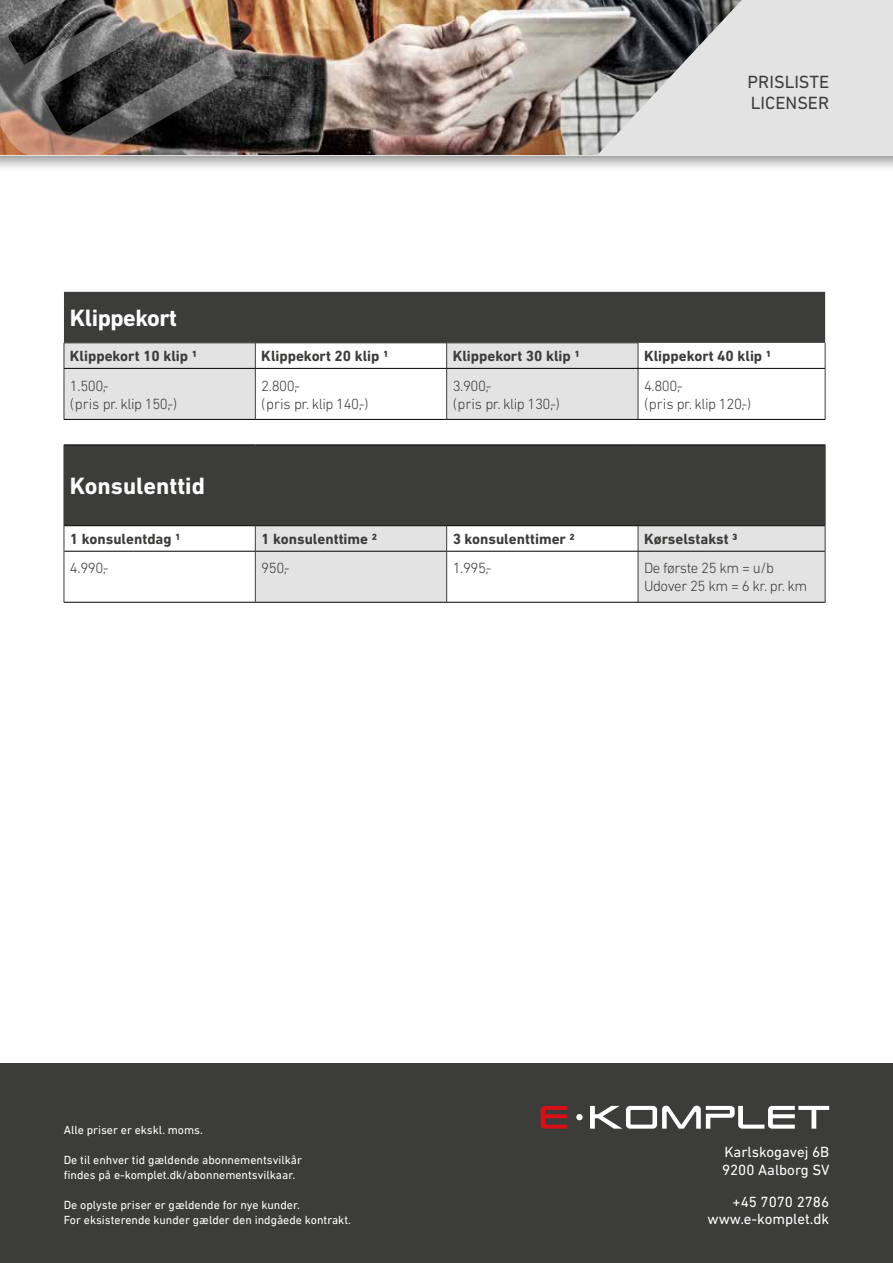
<style>
.page{position:relative;width:893px;height:1263px;background:#fff}
.page>*{position:absolute;margin:0;border:0;box-sizing:border-box;transform-origin:0 0}
.t1{font:700 24px "DIN Next LT Pro";letter-spacing:-.01em;color:#fff}
.t2{font:18px/20.7px "DIN Next LT Pro";color:#3c3c3b}
.t3{font:300 15px/18px "DIN Next LT Pro";letter-spacing:-.03em;color:#3c3c3b}
.t4{font:700 15px "DIN Next LT Pro";color:#3c3c3b}
.t5{font:15px/17.2px "DIN Next LT Pro";color:#fff}
.t6{font:12px/15px "DIN Next LT Pro";color:#fff}
</style>
<div class="page">
<svg style="left:64px;top:292px;width:762px;height:127px"></svg>
<hr style="left:64px;top:368px;width:1px;height:51px;background:#3c3c3b">
<hr style="left:255px;top:369px;width:1px;height:50px;background:#3c3c3b">
<hr style="left:446px;top:369px;width:1px;height:50px;background:#3c3c3b">
<hr style="left:638px;top:369px;width:1px;height:50px;background:#3c3c3b">
<hr style="left:825px;top:368px;width:1px;height:51px;background:#3c3c3b">
<hr style="left:64px;top:368px;width:191px;height:1px;background:#000">
<hr style="left:255px;top:368px;width:192px;height:1px;background:#000">
<hr style="left:447px;top:368px;width:191px;height:1px;background:#000">
<hr style="left:638px;top:368px;width:187px;height:1px;background:#000">
<hr style="left:64px;top:419px;width:191px;height:1px;background:#000">
<hr style="left:255px;top:419px;width:192px;height:1px;background:#000">
<hr style="left:447px;top:419px;width:191px;height:1px;background:#000">
<hr style="left:638px;top:419px;width:187px;height:1px;background:#000">
<hr style="left:255px;top:343px;width:192px;height:1px;background:#3c3c3b">
<hr style="left:64px;top:343px;width:191px;height:1px;background:#3c3c3b">
<hr style="left:447px;top:343px;width:191px;height:1px;background:#3c3c3b">
<div style="left:65px;top:446px;width:760px;height:79px;background:#3c3c3b"></div>
<hr style="left:64px;top:445px;width:191px;height:1px;background:#000">
<hr style="left:255px;top:445px;width:192px;height:1px;background:#000">
<hr style="left:447px;top:445px;width:191px;height:1px;background:#000">
<hr style="left:638px;top:445px;width:187px;height:1px;background:#000">
<hr style="left:64px;top:525px;width:191px;height:1px;background:#000">
<hr style="left:255px;top:525px;width:192px;height:1px;background:#000">
<hr style="left:447px;top:525px;width:191px;height:1px;background:#000">
<hr style="left:638px;top:525px;width:187px;height:1px;background:#000">
<hr style="left:64px;top:551px;width:191px;height:1px;background:#000">
<hr style="left:64px;top:602px;width:191px;height:1px;background:#000">
<hr style="left:255px;top:602px;width:192px;height:1px;background:#000">
<hr style="left:447px;top:602px;width:191px;height:1px;background:#000">
<hr style="left:638px;top:602px;width:187px;height:1px;background:#000">
<hr style="left:64px;top:445px;width:1px;height:81px;background:#3c3c3b">
<hr style="left:255px;top:445px;width:1px;height:80px;background:#3c3c3b">
<hr style="left:825px;top:445px;width:1px;height:81px;background:#3c3c3b">
<svg style="left:64px;top:526px;width:1px;height:25px"></svg>
<svg style="left:255px;top:526px;width:571px;height:76px"></svg>
<hr style="left:64px;top:551px;width:1px;height:51px;background:#3c3c3b">
<hr style="left:255px;top:551px;width:1px;height:51px;background:#3c3c3b">
<hr style="left:446px;top:551px;width:1px;height:51px;background:#3c3c3b">
<hr style="left:638px;top:551px;width:1px;height:51px;background:#3c3c3b">
<hr style="left:825px;top:551px;width:1px;height:51px;background:#3c3c3b">
<div style="left:0;top:1063px;width:893px;height:200px;background:#3c3c3b"></div>
<svg style="left:541px;top:1106px;width:26px;height:23px"></svg>
<svg style="left:576px;top:1114px;width:7px;height:6px"></svg>
<svg style="left:590px;top:1106px;width:239px;height:23px"></svg>
<div style="left:0;top:0;width:893px;height:173px;background:#000;opacity:.5"></div>
<div style="left:0;top:0;width:893px;height:155px;background:#e3e3e3"></div>
<img style="left:237px;top:0;width:505px;height:155px">
<svg style="left:0;top:0;width:237px;height:157px;background:#675e57"></svg>
<h2 class="t2" style="left:748px;top:71px;width:83px">PRISLISTE<br>LICENSER</h2>
<h1 class="t1" style="left:70px;top:304px;width:109px">Klippekort</h1>
<p class="t4" style="left:70px;top:347px;width:129px">Klippekort 10 klip 1</p>
<p class="t4" style="left:261px;top:347px;width:129px">Klippekort 20 klip 1</p>
<p class="t4" style="left:453px;top:347px;width:129px">Klippekort 30 klip 1</p>
<p class="t4" style="left:644px;top:347px;width:129px">Klippekort 40 klip 1</p>
<p class="t3" style="left:70px;top:376px;width:109px">1.500,-<br>(pris pr. klip 150,-)</p>
<p class="t3" style="left:261px;top:376px;width:109px">2.800,-<br>(pris pr. klip 140,-)</p>
<p class="t3" style="left:453px;top:376px;width:109px">3.900,-<br>(pris pr. klip 130,-)</p>
<p class="t3" style="left:644px;top:376px;width:109px">4.800,-<br>(pris pr. klip 120,-)</p>
<h1 class="t1" style="left:70px;top:472px;width:136px">Konsulenttid</h1>
<p class="t4" style="left:70px;top:530px;width:112px">1 konsulentdag 1</p>
<p class="t4" style="left:261px;top:530px;width:117px">1 konsulenttime 2</p>
<p class="t4" style="left:453px;top:530px;width:124px">3 konsulenttimer 2</p>
<p class="t4" style="left:644px;top:530px;width:95px">Kørselstakst 3</p>
<p class="t3" style="left:70px;top:559px;width:40px">4.990,-</p>
<p class="t3" style="left:261px;top:559px;width:30px">950,-</p>
<p class="t3" style="left:453px;top:559px;width:40px">1.995,-</p>
<p class="t3" style="left:644px;top:559px;width:165px">De første 25 km = u/b<br>Udover 25 km = 6 kr. pr. km</p>
<p class="t6" style="left:64px;top:1122px;width:141px">Alle priser er ekskl. moms.</p>
<p class="t6" style="left:64px;top:1152px;width:240px">De til enhver tid gældende abonnementsvilkår findes på e-komplet.dk/abonnementsvilkaar.</p>
<p class="t6" style="left:64px;top:1197px;width:289px">De oplyste priser er gældende for nye kunder.<br>For eksisterende kunder gælder den indgåede kontrakt.</p>
<p class="t5" style="left:722px;top:1143px;width:109px">Karlskogavej 6B<br>9200 Aalborg SV</p>
<p class="t5" style="left:707px;top:1193px;width:123px;text-align:right">+45 7070 2786 www.e-komplet.dk</p>
</div>
